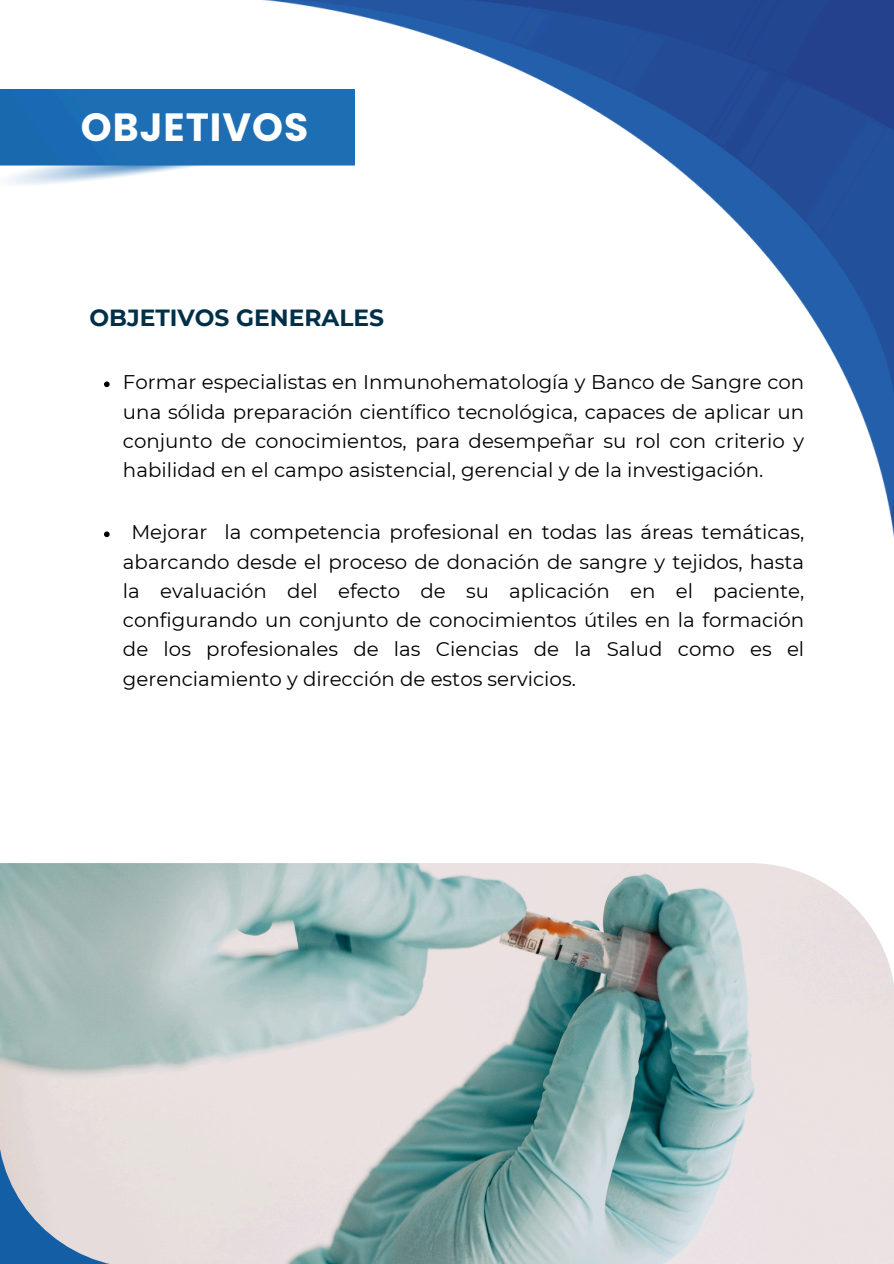
<style>
.page{position:relative;width:894px;height:1264px;background:#fff}
.page>*{position:absolute;margin:0;border:0;box-sizing:border-box;transform-origin:0 0}
.t1{font:700 39.3px "Poppins";letter-spacing:.025em;color:#fff}
.t2{font:700 23.4px "Montserrat";color:#003049}
.t3{font:19.8px/29.2px "Montserrat";color:#000;text-align:justify}
</style>
<div class="page">
<img style="left:0;top:89px;width:170px;height:96px">
<img style="left:170px;top:0;width:723px;height:532px">
<img style="left:0;top:863px;width:893px;height:400px">
<svg style="left:104px;top:531px;width:6px;height:6px"></svg>
<svg style="left:104px;top:381px;width:6px;height:6px"></svg>
<h2 class="t1" style="left:81px;top:100px;width:229px">OBJETIVOS</h2>
<p class="t2" style="left:89px;top:304px;width:296px">OBJETIVOS GENERALES</p>
<h1 class="t3" style="left:123px;top:367px;width:682px">Formar especialistas en Inmunohematología y Banco de Sangre con una sólida preparación científico tecnológica, capaces de aplicar un conjunto de conocimientos, para desempeñar su rol con criterio y habilidad en el campo asistencial, gerencial y de la investigación.</h1>
<p class="t3" style="left:123px;top:517px;width:682px;text-indent:8px">Mejorar la competencia profesional en todas las áreas temáticas, abarcando desde el proceso de donación de sangre y tejidos, hasta la evaluación del efecto de su aplicación en el paciente, configurando un conjunto de conocimientos útiles en la formación de los profesionales de las Ciencias de la Salud como es el gerenciamiento y dirección de estos servicios.</p>
</div>
